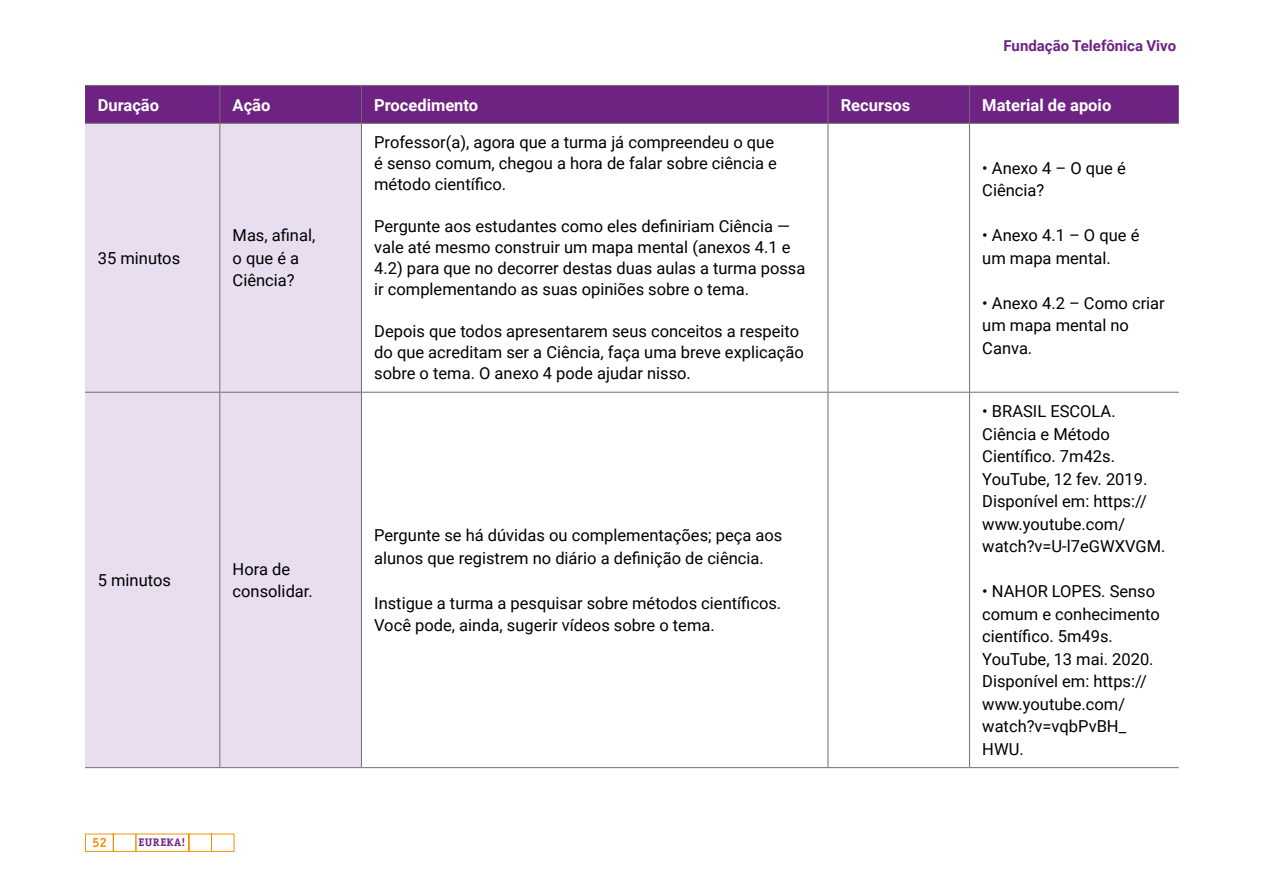
<style>
.page{position:relative;width:1263px;height:893px;background:#fff}
.page>*{position:absolute;margin:0;border:0;box-sizing:border-box;transform-origin:0 0}
.t1{font:16.5px/22.5px "Roboto";color:#000}
.t2{font:700 16.5px "Roboto";color:#fff}
.t3{font:700 15px "Roboto";color:#6e2383}
.t4{font:700 13.5px "Officina Serif Std";color:#f39209}
.t5{font:700 10.95px "Officina Serif Std";letter-spacing:.035em;color:#6e2482}
</style>
<div class="page">
<svg style="left:85px;top:833px;width:150px;height:19px"></svg>
<div style="left:85px;top:86px;width:1094px;height:37px;background:#6e2383"></div>
<div style="left:85px;top:124px;width:276px;height:643px;background:#e8deef"></div>
<hr style="left:85px;top:85px;width:135px;height:1px;background:#706f6f">
<hr style="left:220px;top:85px;width:141px;height:1px;background:#706f6f">
<hr style="left:219px;top:86px;width:1px;height:37px;background:#706f6f">
<hr style="left:361px;top:85px;width:467px;height:1px;background:#706f6f">
<hr style="left:361px;top:86px;width:1px;height:37px;background:#706f6f">
<hr style="left:828px;top:85px;width:141px;height:1px;background:#706f6f">
<hr style="left:827px;top:86px;width:1px;height:37px;background:#706f6f">
<hr style="left:969px;top:85px;width:210px;height:1px;background:#706f6f">
<hr style="left:969px;top:86px;width:1px;height:37px;background:#706f6f">
<hr style="left:85px;top:123px;width:135px;height:1px;background:#706f6f">
<hr style="left:220px;top:123px;width:141px;height:1px;background:#706f6f">
<hr style="left:219px;top:124px;width:1px;height:268px;background:#706f6f">
<hr style="left:361px;top:123px;width:467px;height:1px;background:#706f6f">
<hr style="left:361px;top:124px;width:1px;height:268px;background:#706f6f">
<hr style="left:828px;top:123px;width:141px;height:1px;background:#706f6f">
<hr style="left:827px;top:124px;width:1px;height:268px;background:#706f6f">
<hr style="left:969px;top:123px;width:210px;height:1px;background:#706f6f">
<hr style="left:969px;top:124px;width:1px;height:268px;background:#706f6f">
<hr style="left:85px;top:392px;width:135px;height:1px;background:#706f6f">
<hr style="left:220px;top:392px;width:141px;height:1px;background:#706f6f">
<hr style="left:219px;top:393px;width:1px;height:374px;background:#706f6f">
<hr style="left:361px;top:392px;width:467px;height:1px;background:#706f6f">
<hr style="left:361px;top:393px;width:1px;height:374px;background:#706f6f">
<hr style="left:828px;top:392px;width:141px;height:1px;background:#706f6f">
<hr style="left:827px;top:393px;width:1px;height:374px;background:#706f6f">
<hr style="left:969px;top:392px;width:210px;height:1px;background:#706f6f">
<hr style="left:969px;top:393px;width:1px;height:374px;background:#706f6f">
<hr style="left:85px;top:767px;width:135px;height:1px;background:#706f6f">
<hr style="left:220px;top:767px;width:141px;height:1px;background:#706f6f">
<hr style="left:361px;top:767px;width:467px;height:1px;background:#706f6f">
<hr style="left:828px;top:767px;width:141px;height:1px;background:#706f6f">
<hr style="left:969px;top:767px;width:210px;height:1px;background:#706f6f">
<p class="t3" style="left:1003px;top:35px;width:174px">Fundação Telefônica Vivo</p>
<p class="t2" style="left:98px;top:93px;width:63px">Duração</p>
<p class="t2" style="left:233px;top:93px;width:39px">Ação</p>
<p class="t2" style="left:374px;top:93px;width:105px">Procedimento</p>
<p class="t2" style="left:841px;top:93px;width:71px">Recursos</p>
<p class="t2" style="left:982px;top:93px;width:130px">Material de apoio</p>
<p class="t1" style="left:98px;top:246px;width:84px">35 minutos</p>
<p class="t1" style="left:233px;top:224px;width:84px">Mas, afinal, o que é a<br>Ciência?</p>
<p class="t1" style="left:98px;top:568px;width:75px">5 minutos</p>
<p class="t1" style="left:233px;top:557px;width:82px">Hora de consolidar.</p>
<p class="t1" style="left:374px;top:131px;width:404px;line-height:21px">Professor(a), agora que a turma já compreendeu o que é senso comum, chegou a hora de falar sobre ciência e método científico.</p>
<p class="t1" style="left:374px;top:215px;width:433px;line-height:21px">Pergunte aos estudantes como eles definiriam Ciência — vale até mesmo construir um mapa mental (anexos 4.1 e 4.2) para que no decorrer destas duas aulas a turma possa ir complementando as suas opiniões sobre o tema.</p>
<p class="t1" style="left:374px;top:320px;width:431px;line-height:21px">Depois que todos apresentarem seus conceitos a respeito do que acreditam ser a Ciência, faça uma breve explicação sobre o tema. O anexo 4 pode ajudar nisso.</p>
<p class="t1" style="left:374px;top:523px;width:410px">Pergunte se há dúvidas ou complementações; peça aos alunos que registrem no diário a definição de ciência.</p>
<p class="t1" style="left:374px;top:591px;width:409px">Instigue a turma a pesquisar sobre métodos científicos.<br>Você pode, ainda, sugerir vídeos sobre o tema.</p>
<p class="t4" style="left:92px;top:834px;width:16px">52</p>
<p class="t5" style="left:139px;top:836px;width:48px">EUREKA!</p>
<p class="t1" style="left:982px;top:156px;width:145px">• Anexo 4 – O que é<br>Ciência?</p>
<p class="t1" style="left:982px;top:224px;width:159px">• Anexo 4.1 – O que é um mapa mental.</p>
<p class="t1" style="left:982px;top:291px;width:184px">• Anexo 4.2 – Como criar um mapa mental no<br>Canva.</p>
<p class="t1" style="left:982px;top:400px;width:185px">• BRASIL ESCOLA.<br>Ciência e Método<br>Científico. 7m42s.<br>YouTube, 12 fev. 2019.<br>Disponível em: https:// www.youtube.com/ watch?v=U-l7eGWXVGM.</p>
<p class="t1" style="left:982px;top:580px;width:179px">• NAHOR LOPES. Senso comum e conhecimento científico. 5m49s.<br>YouTube, 13 mai. 2020.<br>Disponível em: https:// www.youtube.com/ watch?v=vqbPvBH_<br>HWU.</p>
</div>
